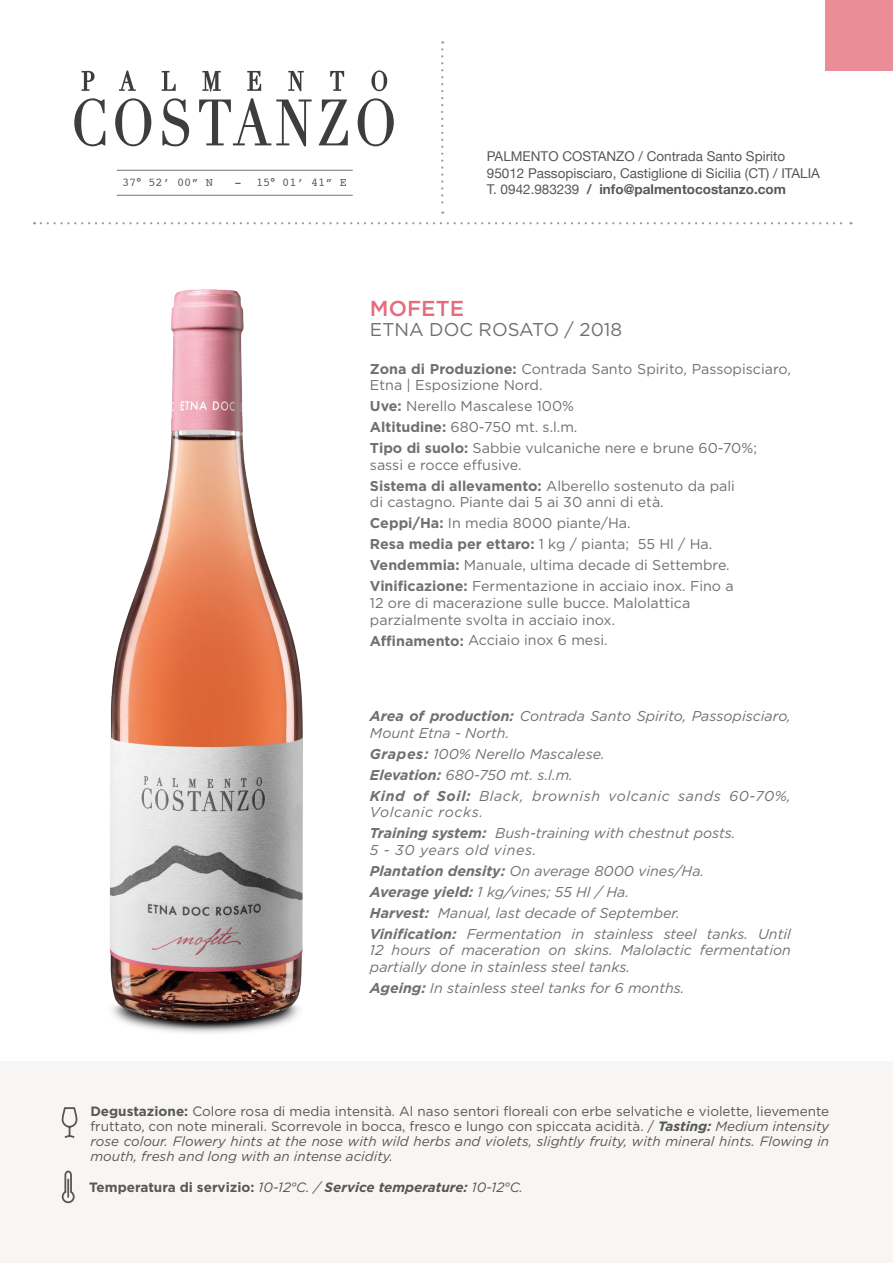
<style>
.page{position:relative;width:893px;height:1263px;background:#fff}
.page>*{position:absolute;margin:0;border:0;box-sizing:border-box;transform-origin:0 0}
.t1{font:500 21.6px "Gotham";color:#e56c7d}
.t2{font:18.45px "Gotham";color:#70706f}
.t3{font:14.25px/21px "Gotham";color:#70706f}
.t4{font:italic 14.25px/21px "Gotham";color:#70706f}
.t5{font:italic 14.25px/21px "Gotham";letter-spacing:.02em;color:#70706f}
.t6{font:13.5px/15px "Gotham";color:#575756;text-align:justify}
.t7{font:13.5px/16.5px "Helvetica Neue";color:#575756}
.t8{font:700 13.5px "Gotham";color:#575756}
.t9{font:12px "Courier";color:#575756}
.s1{font-weight:700}
.s2{font-weight:700;font-style:italic}
.s3{font-style:italic}
.s4{font-weight:400;font-style:italic}
</style>
<div class="page">
<hr style="left:117px;top:170px;width:236px;height:1px;background:#70706f">
<hr style="left:117px;top:195px;width:236px;height:1px;background:#70706f">
<svg style="left:82px;top:71px;width:13px;height:20px"></svg>
<svg style="left:119px;top:70px;width:17px;height:21px"></svg>
<svg style="left:162px;top:71px;width:14px;height:20px"></svg>
<svg style="left:202px;top:71px;width:19px;height:21px"></svg>
<svg style="left:247px;top:71px;width:14px;height:20px"></svg>
<svg style="left:288px;top:71px;width:16px;height:20px"></svg>
<svg style="left:330px;top:71px;width:14px;height:20px"></svg>
<svg style="left:371px;top:70px;width:16px;height:21px"></svg>
<svg style="left:74px;top:98px;width:31px;height:48px"></svg>
<svg style="left:115px;top:98px;width:36px;height:48px"></svg>
<svg style="left:162px;top:98px;width:27px;height:48px"></svg>
<svg style="left:199px;top:98px;width:113px;height:48px"></svg>
<svg style="left:319px;top:99px;width:29px;height:46px"></svg>
<svg style="left:358px;top:98px;width:36px;height:48px"></svg>
<svg style="left:41px;top:222px;width:810px;height:2px"></svg>
<svg style="left:441px;top:41px;width:2px;height:173px"></svg>
<img style="left:109px;top:289px;width:194px;height:744px">
<div style="left:825px;top:0;width:68px;height:70px;background:#eb8d96"></div>
<div style="left:0;top:1061px;width:893px;height:202px;background:#f8f6f5"></div>
<svg style="left:61px;top:1170px;width:14px;height:34px"></svg>
<svg style="left:61px;top:1107px;width:17px;height:31px"></svg>
<p class="t9" style="left:122px;top:173px;width:92px">37° 52’ 00” N</p>
<p class="t9" style="left:234px;top:173px;width:114px">- 15° 01’ 41” E</p>
<p class="t7" style="left:487px;top:148px;width:335px">PALMENTO COSTANZO / Contrada Santo Spirito<br>95012 Passopisciaro, Castiglione di Sicilia (CT) / ITALIA<br>T. 0942.983239 <span class="s1">/ info@palmentocostanzo.com</span></p>
<h1 class="t1" style="left:370px;top:294px;width:96px">MOFETE</h1>
<p class="t2" style="left:370px;top:317px;width:254px">ETNA DOC ROSATO / 2018</p>
<p class="t3" style="left:370px;top:360px;width:422px;line-height:16.5px"><span class="s1">Zona di Produzione:</span> Contrada Santo Spirito, Passopisciaro,<br>Etna | Esposizione Nord.</p>
<p class="t3" style="left:370px;top:396px;width:389px"><span class="s1">Uve:</span> Nerello Mascalese 100%<br><span class="s1">Altitudine:</span> 680-750 mt. s.l.m.<br><span class="s1">Tipo di suolo:</span> Sabbie vulcaniche nere e brune 60-70%;</p>
<p class="t3" style="left:370px;top:454px;width:366px">sassi e rocce effusive.<br><span class="s1">Sistema di allevamento:</span> Alberello sostenuto da pali</p>
<p class="t3" style="left:370px;top:492px;width:365px">di castagno. Piante dai 5 ai 30 anni di età.<br><span class="s1">Ceppi/Ha:</span> In media 8000 piante/Ha.<br><span class="s1">Resa media per ettaro:</span> 1 kg / pianta; 55 Hl / Ha.<br><span class="s1">Vendemmia:</span> Manuale, ultima decade di Settembre.<br><span class="s1">Vinificazione:</span> Fermentazione in acciaio inox. Fino a</p>
<p class="t3" style="left:370px;top:594px;width:322px;line-height:16.5px">12 ore di macerazione sulle bucce. Malolattica parzialmente svolta in acciaio inox.</p>
<p class="t3" style="left:370px;top:630px;width:239px"><span class="s1">Affinamento:</span> Acciaio inox 6 mesi.</p>
<p class="t4" style="left:370px;top:708px;width:422px;line-height:16.5px"><span class="s1">Area of production:</span> Contrada Santo Spirito, Passopisciaro,<br>Mount Etna - North.</p>
<p class="t5" style="left:370px;top:743px;width:422px"><span class="s1">Grapes:</span> 100% Nerello Mascalese.<br><span class="s1">Elevation:</span> 680-750 mt. s.l.m.<br><span class="s1">Kind of Soil:</span> Black, brownish volcanic sands 60-70%,</p>
<p class="t4" style="left:370px;top:802px;width:367px">Volcanic rocks.<br><span class="s1">Training system:</span> Bush-training with chestnut posts.</p>
<p class="t4" style="left:370px;top:839px;width:422px">5 - 30 years old vines.<br><span class="s1">Plantation density:</span> On average 8000 vines/Ha.<br><span class="s1">Average yield:</span> 1 kg/vines; 55 Hl / Ha.<br><span class="s1">Harvest:</span> Manual, last decade of September.<br><span class="s1">Vinification:</span> Fermentation in stainless steel tanks. Until</p>
<p class="t4" style="left:370px;top:942px;width:422px;line-height:16.5px">12 hours of maceration on skins. Malolactic fermentation partially done in stainless steel tanks.</p>
<p class="t4" style="left:370px;top:977px;width:316px"><span class="s1">Ageing:</span> In stainless steel tanks for 6 months.</p>
<p class="t6" style="left:90px;top:1103px;width:740px"><span class="s1">Degustazione:</span> Colore rosa di media intensità. Al naso sentori floreali con erbe selvatiche e violette, lievemente fruttato, con note minerali. Scorrevole in bocca, fresco e lungo con spiccata acidità. / <span class="s2">Tasting:</span> <span class="s3">Medium intensity rose colour. Flowery hints at the nose with wild herbs and violets, slightly fruity, with mineral hints. Flowing in mouth, fresh and long with an intense acidity.</span></p>
<p class="t8" style="left:89px;top:1178px;width:435px">Temperatura di servizio: <span class="s4">10-12°C. /</span> <span class="s3">Service temperature:</span> <span class="s4">10-12°C.</span></p>
</div>
